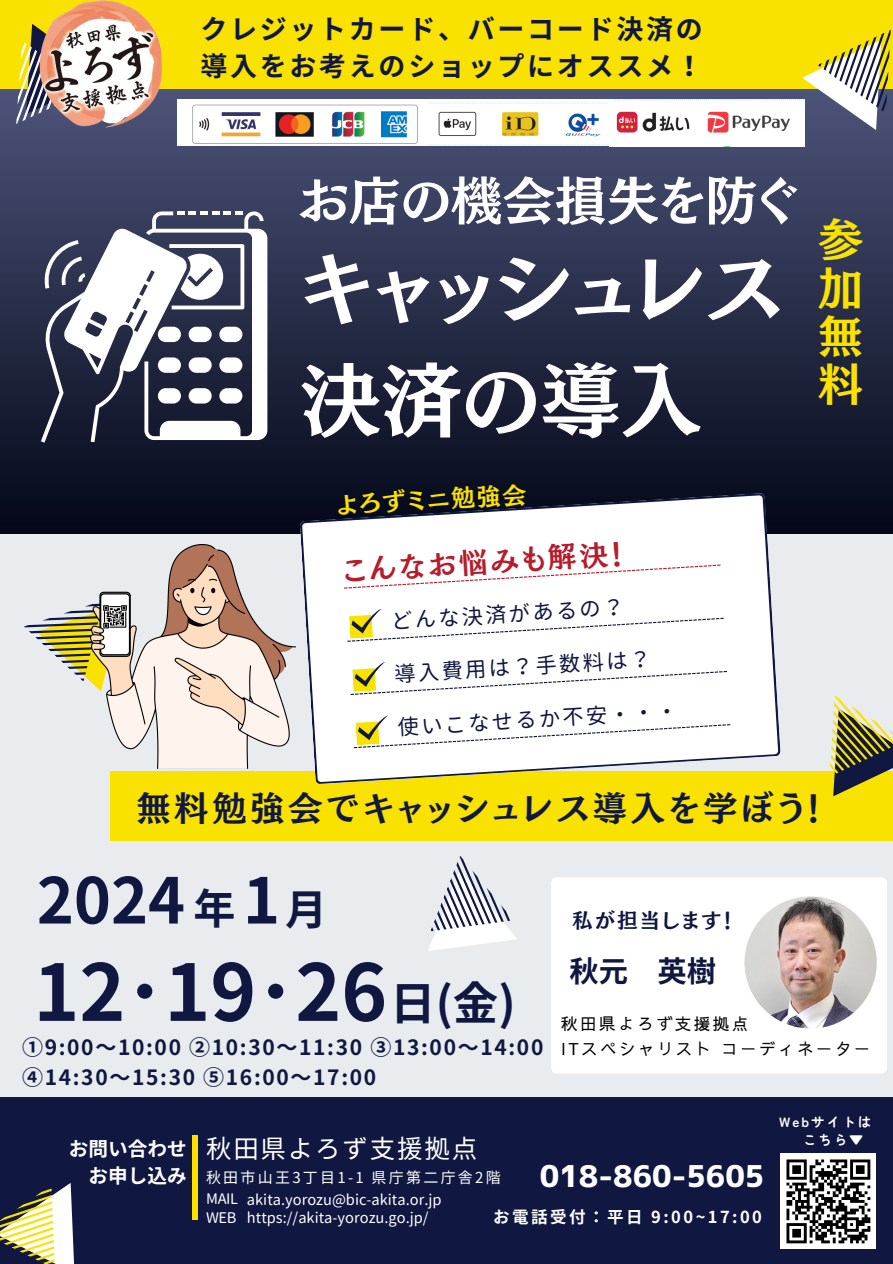
<style>
.page{position:relative;width:893px;height:1264px;background:#fff}
.page>*{position:absolute;margin:0;border:0;box-sizing:border-box;transform-origin:0 0}
.t1{font:81px "TEST Mode Min B B";color:#fff}
.t2{font:700 78px "Gen Shin Gothic";color:#101841}
.t3{font:700 63px "Gen Shin Gothic";color:#101841}
.t4{font:51.9px "TEST Mode Min B B";color:#fff}
.t5{font:700 45.6px "Gen Shin Gothic";color:#101841}
.t6{font:45px/48.2px "TEST Mode Min B B";color:#fae200;text-align:justify}
.t7{font:700 42px "Gen Shin Gothic";color:#101841}
.t8{font:34.5px "TEST Mode Min B B";letter-spacing:.1em;color:#101841}
.t9{font:30px "Corporate Logo Bold";color:#fff}
.t10{font:700 29.4px "Noto Sans JP";color:#101841}
.t11{font:28.5px "TEST Mode Min B B";color:#b51d2c}
.t12{font:700 27px "Noto Sans JP";letter-spacing:.1em;color:#101841}
.t13{font:25.5px "Noto Sans JP";letter-spacing:.07em;color:#fff}
.t14{font:24px "TEST Mode Min B B";color:#fae200}
.t15{font:21.45px "Gen Jyuu Gothic";color:#101841}
.t16{font:700 21px "Gen Shin Gothic";letter-spacing:.08em;color:#101841}
.t17{font:20.55px "TEST Mode Min B B";letter-spacing:.1em;color:#101841}
.t18{font:700 19.65px "Noto Sans JP";color:#fff}
.t19{font:500 16.5px "Sawarabi Gothic";letter-spacing:.15em;color:#000}
.t20{font:700 16.5px "Noto Sans JP";letter-spacing:.15em;color:#fff}
.t21{font:15px "Noto Sans JP";letter-spacing:.15em;color:#fff}
.t22{font:14.7px "Gen Jyuu Gothic";color:#fff}
.t23{font:700 13.5px "Zen Maru Gothic";letter-spacing:.15em;color:#fff}
</style>
<div class="page">
<div style="left:0;top:0;width:892px;height:1263px;background:#e8ecee"></div>
<div style="left:0;top:1097px;width:892px;height:166px;background:#101841"></div>
<div style="left:0;top:0;width:892px;height:89px;background:#fae200"></div>
<div style="left:192px;top:1135px;width:6px;height:84px;background:#fae200"></div>
<div style="left:0;top:89px;width:892px;height:444px;background:linear-gradient(to bottom,#51587c,#010517)"></div>
<div style="left:110px;top:771px;width:782px;height:70px;background:#fae200"></div>
<svg style="left:300px;top:493px;width:480px;height:291px;background:#e3e2d9"></svg>
<svg style="left:344px;top:564px;width:376px;height:24px;background:#fcf7f7"></svg>
<svg style="left:347px;top:608px;width:376px;height:34px;background:#f6f5f0"></svg>
<svg style="left:350px;top:662px;width:377px;height:33px;background:#f6f5f0"></svg>
<svg style="left:354px;top:715px;width:376px;height:33px;background:#f6f5f0"></svg>
<svg style="left:24px;top:604px;width:67px;height:78px"></svg>
<svg style="left:830px;top:696px;width:62px;height:101px"></svg>
<svg style="left:802px;top:30px;width:90px;height:119px"></svg>
<svg style="left:0;top:47px;width:23px;height:77px"></svg>
<svg style="left:0;top:1183px;width:74px;height:80px"></svg>
<svg style="left:428px;top:856px;width:89px;height:95px"></svg>
<img style="left:23px;top:0;width:154px;height:141px">
<div style="left:780px;top:1153px;width:96px;height:96px;background:#fff"></div>
<svg style="left:786px;top:1159px;width:85px;height:85px"></svg>
<svg style="left:41px;top:211px;width:226px;height:231px;background:#7c808f"></svg>
<img style="left:177px;top:100px;width:250px;height:46px">
<img style="left:427px;top:100px;width:182px;height:46px">
<img style="left:609px;top:100px;width:195px;height:47px">
<img style="left:91px;top:544px;width:205px;height:224px">
<div style="left:551px;top:877px;width:335px;height:196px;background:#fff;border-radius:6px"></div>
<img style="left:744px;top:896px;width:132px;height:132px;border-radius:50%">
<p class="t12" style="left:200px;top:8px;width:504px">クレジットカード、バーコード決済の</p>
<p class="t12" style="left:200px;top:45px;width:504px">導入をお考えのショップにオススメ！</p>
<p class="t4" style="left:297px;top:174px;width:503px">お店の機会損失を防ぐ</p>
<p class="t1" style="left:299px;top:246px;width:484px">キャッシュレス</p>
<p class="t1" style="left:299px;top:359px;width:400px">決済の導入</p>
<p class="t14" style="left:336px;top:492px;width:191px;rotate:-3deg">よろずミニ勉強会</p>
<p class="t11" style="left:342px;top:554px;width:281px;rotate:-3deg">こんなお悩みも解決！</p>
<p class="t15" style="left:390px;top:605px;width:235px;rotate:-3deg">どんな決済があるの？</p>
<p class="t15" style="left:393px;top:658px;width:258px;rotate:-3deg">導入費用は？手数料は？</p>
<p class="t15" style="left:397px;top:711px;width:282px;rotate:-3deg">使いこなせるか不安・・・</p>
<p class="t6" style="left:818px;top:215px;width:46px">参加無料</p>
<p class="t8" style="left:136px;top:790px;width:684px">無料勉強会でキャッシュレス導入を学ぼう!</p>
<p class="t3" style="left:37px;top:855px;width:150px">2024</p>
<p class="t3" style="left:243px;top:855px;width:39px">1</p>
<p class="t7" style="left:194px;top:878px;width:43px">年</p>
<p class="t7" style="left:285px;top:880px;width:43px">月</p>
<p class="t2" style="left:33px;top:937px;width:355px">12･19･26</p>
<p class="t5" style="left:390px;top:970px;width:127px">日(金)</p>
<p class="t16" style="left:22px;top:1032px;width:522px">①9:00～10:00 ②10:30～11:30 ③13:00～14:00</p>
<p class="t16" style="left:22px;top:1062px;width:355px">④14:30～15:30 ⑤16:00～17:00</p>
<p class="t17" style="left:572px;top:909px;width:161px">私が担当します！</p>
<p class="t10" style="left:569px;top:948px;width:148px">秋元 英樹</p>
<p class="t19" style="left:561px;top:1016px;width:188px">秋田県よろず支援拠点</p>
<p class="t19" style="left:561px;top:1040px;width:310px">ITスペシャリストコーディネーター</p>
<p class="t18" style="left:69px;top:1133px;width:119px">お問い合わせ</p>
<p class="t18" style="left:88px;top:1160px;width:100px">お申し込み</p>
<p class="t13" style="left:206px;top:1128px;width:272px">秋田県よろず支援拠点</p>
<p class="t21" style="left:206px;top:1165px;width:296px">秋田市山王3丁目 1-1 県庁第二庁舎2階</p>
<p class="t9" style="left:540px;top:1160px;width:226px">018-860-5605</p>
<p class="t22" style="left:206px;top:1188px;width:34px">MAIL</p>
<p class="t22" style="left:247px;top:1189px;width:196px">akita.yorozu@bic-akita.or.jp</p>
<p class="t22" style="left:206px;top:1207px;width:32px">WEB</p>
<p class="t22" style="left:247px;top:1207px;width:183px">https://akita-yorozu.go.jp/</p>
<p class="t20" style="left:493px;top:1203px;width:270px">お電話受付：平日 9:00~17:00</p>
<p class="t23" style="left:779px;top:1111px;width:94px">Webサイトは</p>
<p class="t23" style="left:803px;top:1129px;width:62px">こちら▼</p>
</div>
